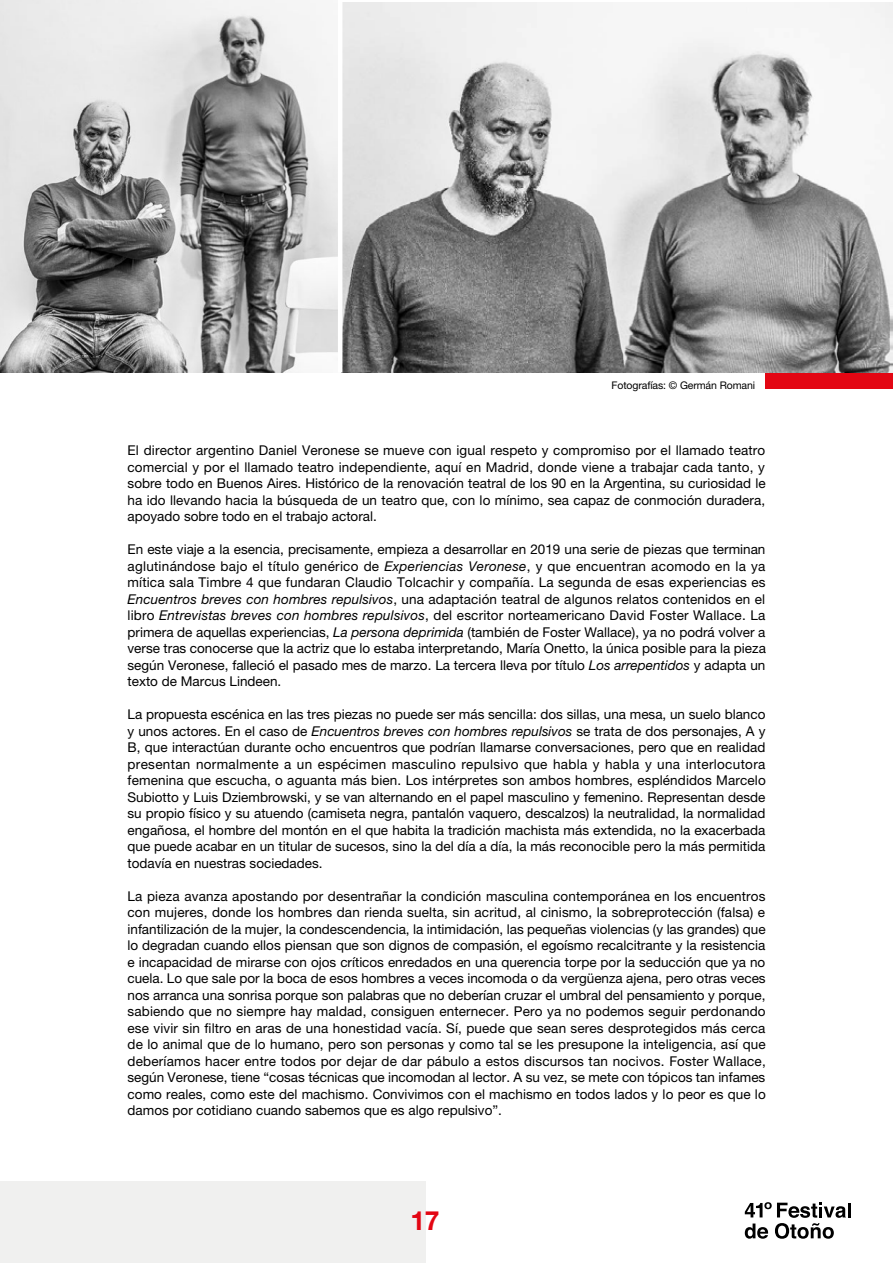
<style>
.page{position:relative;width:893px;height:1263px;background:#fff}
.page>*{position:absolute;margin:0;border:0;box-sizing:border-box;transform-origin:0 0}
.t1{font:700 26.55px "Helvetica Neue LT Pro";color:#e30613}
.t2{font:13.5px/16.5px "Helvetica Neue LT Pro";color:#000;text-align:justify}
.t3{font:10.5px "Helvetica Neue LT Pro";letter-spacing:-.01em;color:#000}
.s1{font-style:italic}
</style>
<div class="page">
<div style="left:0;top:1181px;width:425px;height:82px;background:#f0f0ef"></div>
<div style="left:765px;top:307px;width:128px;height:82px;background:#e30613"></div>
<img style="left:342px;top:2px;width:551px;height:371px">
<img style="left:0;top:0;width:338px;height:373px">
<hr style="left:848px;top:1203px;width:3px;height:14px;background:#000">
<svg style="left:745px;top:1202px;width:101px;height:37px"></svg>
<p class="t3" style="left:611px;top:379px;width:145px">Fotografías: © Germán Romani</p>
<p class="t2" style="left:128px;top:442px;width:640px">El director argentino Daniel Veronese se mueve con igual respeto y compromiso por el llamado teatro comercial y por el llamado teatro independiente, aquí en Madrid, donde viene a trabajar cada tanto, y sobre todo en Buenos Aires. Histórico de la renovación teatral de los 90 en la Argentina, su curiosidad le ha ido llevando hacia la búsqueda de un teatro que, con lo mínimo, sea capaz de conmoción duradera, apoyado sobre todo en el trabajo actoral.</p>
<p class="t2" style="left:128px;top:541px;width:640px">En este viaje a la esencia, precisamente, empieza a desarrollar en 2019 una serie de piezas que terminan aglutinándose bajo el título genérico de <span class="s1">Experiencias Veronese</span>, y que encuentran acomodo en la ya mítica sala Timbre 4 que fundaran Claudio Tolcachir y compañía. La segunda de esas experiencias es <span class="s1">Encuentros breves con hombres repulsivos</span>, una adaptación teatral de algunos relatos contenidos en el libro <span class="s1">Entrevistas breves con hombres repulsivos</span>, del escritor norteamericano David Foster Wallace. La primera de aquellas experiencias, <span class="s1">La persona deprimida</span> (también de Foster Wallace), ya no podrá volver a verse tras conocerse que la actriz que lo estaba interpretando, María Onetto, la única posible para la pieza según Veronese, falleció el pasado mes de marzo. La tercera lleva por título <span class="s1">Los arrepentidos</span> y adapta un texto de Marcus Lindeen.</p>
<p class="t2" style="left:128px;top:706px;width:640px">La propuesta escénica en las tres piezas no puede ser más sencilla: dos sillas, una mesa, un suelo blanco y unos actores. En el caso de <span class="s1">Encuentros breves con hombres repulsivos</span> se trata de dos personajes, A y B, que interactúan durante ocho encuentros que podrían llamarse conversaciones, pero que en realidad presentan normalmente a un espécimen masculino repulsivo que habla y habla y una interlocutora femenina que escucha, o aguanta más bien. Los intérpretes son ambos hombres, espléndidos Marcelo Subiotto y Luis Dziembrowski, y se van alternando en el papel masculino y femenino. Representan desde su propio físico y su atuendo (camiseta negra, pantalón vaquero, descalzos) la neutralidad, la normalidad engañosa, el hombre del montón en el que habita la tradición machista más extendida, no la exacerbada que puede acabar en un titular de sucesos, sino la del día a día, la más reconocible pero la más permitida todavía en nuestras sociedades.</p>
<p class="t2" style="left:128px;top:887px;width:640px">La pieza avanza apostando por desentrañar la condición masculina contemporánea en los encuentros con mujeres, donde los hombres dan rienda suelta, sin acritud, al cinismo, la sobreprotección (falsa) e infantilización de la mujer, la condescendencia, la intimidación, las pequeñas violencias (y las grandes) que lo degradan cuando ellos piensan que son dignos de compasión, el egoísmo recalcitrante y la resistencia e incapacidad de mirarse con ojos críticos enredados en una querencia torpe por la seducción que ya no cuela. Lo que sale por la boca de esos hombres a veces incomoda o da vergüenza ajena, pero otras veces nos arranca una sonrisa porque son palabras que no deberían cruzar el umbral del pensamiento y porque, sabiendo que no siempre hay maldad, consiguen enternecer. Pero ya no podemos seguir perdonando ese vivir sin filtro en aras de una honestidad vacía. Sí, puede que sean seres desprotegidos más cerca de lo animal que de lo humano, pero son personas y como tal se les presupone la inteligencia, así que deberíamos hacer entre todos por dejar de dar pábulo a estos discursos tan nocivos. Foster Wallace, según Veronese, tiene “cosas técnicas que incomodan al lector. A su vez, se mete con tópicos tan infames como reales, como este del machismo. Convivimos con el machismo en todos lados y lo peor es que lo damos por cotidiano cuando sabemos que es algo repulsivo”.</p>
<h1 class="t1" style="left:411px;top:1204px;width:30px">17</h1>
</div>
